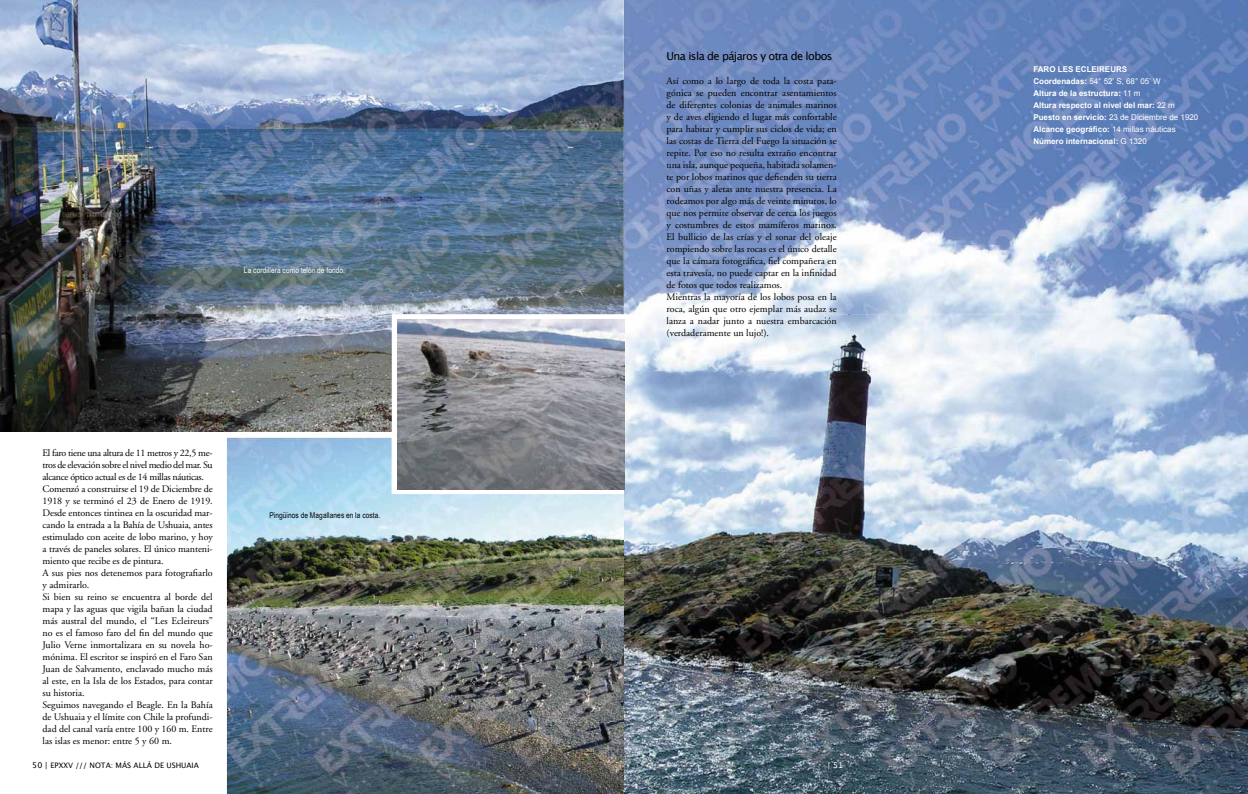
<style>
.page{position:relative;width:1248px;height:794px;background:#fff}
.page>*{position:absolute;margin:0;border:0;box-sizing:border-box;transform-origin:0 0}
.t1{font:11px "Lucida Grande";letter-spacing:-.05em;color:#000}
.t2{font:10px/12px "Adobe Garamond";color:#000}
.t3{font:700 8px/12px "Arial";color:#fff}
.t4{font:8px "Arial Narrow";letter-spacing:.01em;color:#000}
.t5{font:8px "Arial Narrow";letter-spacing:.01em;color:#fff}
.t6{font:8px "Lucida Grande";color:#fff}
.t7{font:7.5px "Lucida Grande";color:#000}
.s1{font-size:8px}
.s2{font-weight:400}
</style>
<div class="page">
<img style="left:0;top:0;width:1247px;height:794px">
<img style="left:392px;top:314px;width:232px;height:1px">
<img style="left:227px;top:437px;width:165px;height:357px">
<img style="left:397px;top:319px;width:227px;height:171px">
<p class="t5" style="left:244px;top:264px;width:103px">La cordillera como telón de fondo.</p>
<p class="t2" style="left:43px;top:447px;width:172px">El faro tiene una altura de 11 metros y 22,5 me&shy;tros de elevación sobre el nivel medio del mar. Su alcance óptico actual es de 14 millas náuticas.<br>Comenzó a construirse el 19 de Diciembre de 1918 y se terminó el 23 de Enero de 1919.<br>Desde entonces tintinea en la oscuridad mar&shy;cando la entrada a la Bahía de Ushuaia, antes estimulado con aceite de lobo marino, y hoy a través de paneles solares. El único manteni&shy;miento que recibe es de pintura.<br>A sus pies nos detenemos para fotografiarlo y admirarlo.<br>Si bien su reino se encuentra al borde del mapa y las aguas que vigila bañan la ciudad más austral del mundo, el “Les Ecleireurs” no es el famoso faro del fin del mundo que Julio Verne inmortalizara en su novela ho&shy;mónima. El escritor se inspiró en el Faro San Juan de Salvamento, enclavado mucho más al este, en la Isla de los Estados, para contar su historia.<br>Seguimos navegando el Beagle. En la Bahía de Ushuaia y el límite con Chile la profundi&shy;dad del canal varía entre 100 y 160 m. Entre las islas es menor: entre 5 y 60 m.</p>
<p class="t7" style="left:32px;top:761px;width:168px"><span class="s1">50 |</span> EPXXV /// NOTA: MÁS ALLÁ DE USHUAIA</p>
<p class="t4" style="left:269px;top:509px;width:112px">Pingüinos de Magallanes en la costa.</p>
<p class="t1" style="left:666px;top:50px;width:167px">Una isla de pájaros y otra de lobos</p>
<p class="t2" style="left:666px;top:75px;width:172px">Así como a lo largo de toda la costa pata&shy;gónica se pueden encontrar asentamientos de diferentes colonias de animales marinos y de aves eligiendo el lugar más confortable para habitar y cumplir sus ciclos de vida; en las costas de Tierra del Fuego la situación se repite. Por eso no resulta extraño encontrar una isla, aunque pequeña, habitada solamen&shy;te por lobos marinos que defienden su tierra con uñas y aletas ante nuestra presencia. La rodeamos por algo más de veinte minutos, lo que nos permite observar de cerca los juegos y costumbres de estos mamíferos marinos.<br>El bullicio de las crías y el sonar del oleaje rompiendo sobre las rocas es el único detalle que la cámara fotográfica, fiel compañera en esta travesía, no puede captar en la infinidad de fotos que todos realizamos.<br>Mientras la mayoría de los lobos posa en la roca, algún que otro ejemplar más audaz se lanza a nadar junto a nuestra embarcación (verdaderamente un lujo!).</p>
<p class="t6" style="left:827px;top:760px;width:17px">| 51</p>
<p class="t3" style="left:1033px;top:63px;width:166px">FARO LES ECLEIREURS<br>Coordenadas: <span class="s2">54° 52’ S, 68° 05’ W<br></span>Altura de la estructura: <span class="s2">11 m<br></span>Altura respecto al nivel del mar: <span class="s2">22 m<br></span>Puesto en servicio: <span class="s2">23 de Diciembre de 1920<br></span>Alcance geográfico: <span class="s2">14 millas náuticas<br></span>Número internacional: <span class="s2">G 1320</span></p>
</div>
